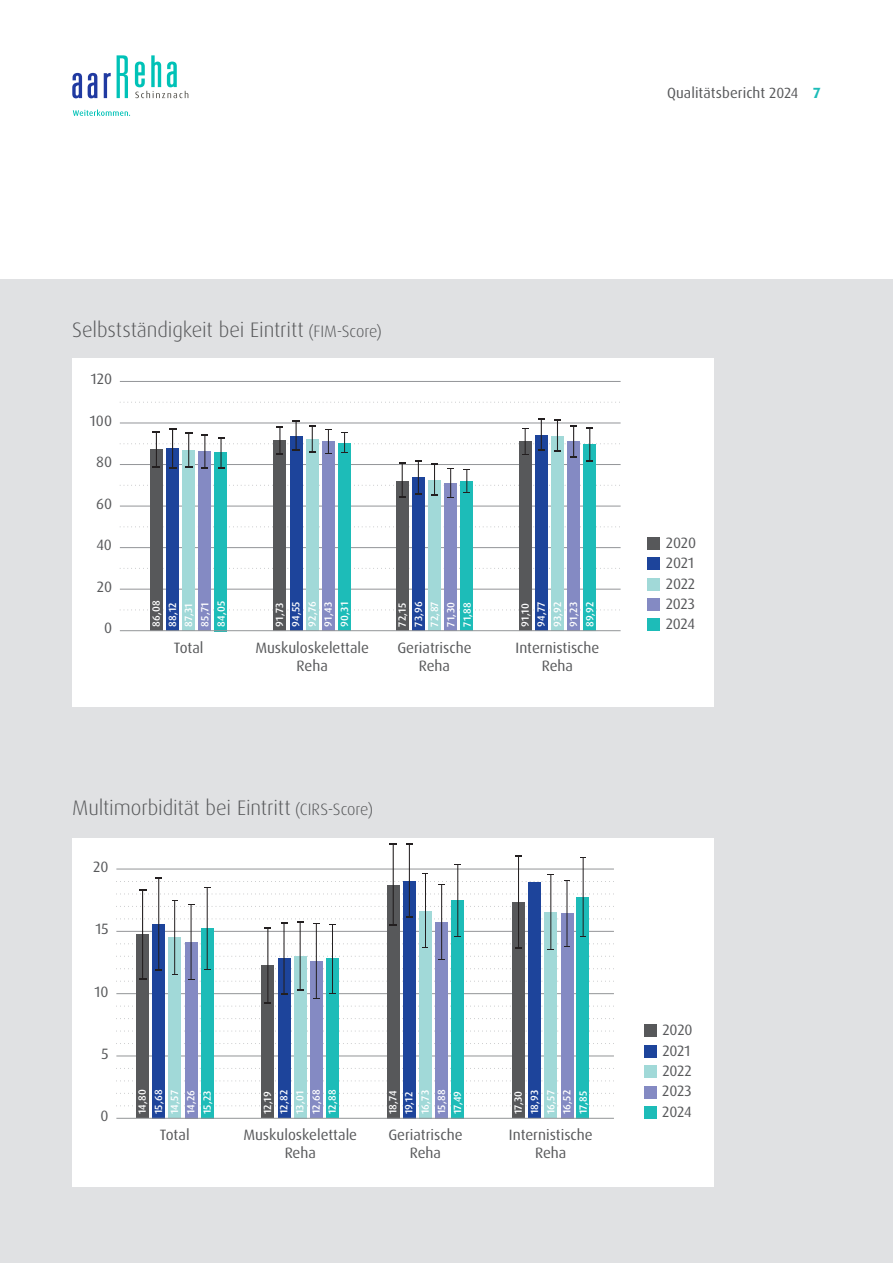
<style>
.page{position:relative;width:893px;height:1263px;background:#fff}
.page>*{position:absolute;margin:0;border:0;box-sizing:border-box;transform-origin:0 0}
.t1{font:300 21px "Dax Pro";letter-spacing:-.005em;color:#57585a}
.t2{font:15px/20.4px "Dax Pro";color:#57585a;text-align:center}
.t3{font:14.85px "Dax Pro";letter-spacing:.005em;color:#57585a}
.t4{font:500 10.5px/16.2px "Dax Pro";letter-spacing:.02em;color:#fff}
.s1{font-weight:700;color:#1dbcb8}
.s2{font-size:16.5px}
</style>
<div class="page">
<div style="left:0;top:279px;width:893px;height:984px;background:#e0e1e3"></div>
<svg style="left:73px;top:110px;width:57px;height:6px"></svg>
<svg style="left:72px;top:73px;width:10px;height:25px"></svg>
<svg style="left:88px;top:73px;width:9px;height:25px"></svg>
<svg style="left:104px;top:73px;width:7px;height:25px"></svg>
<svg style="left:117px;top:55px;width:11px;height:43px"></svg>
<svg style="left:135px;top:55px;width:53px;height:43px"></svg>
<div style="left:72px;top:838px;width:642px;height:348px;background:#fff"></div>
<hr style="left:116px;top:869px;width:498px;height:1px;background:#939598">
<hr style="left:116px;top:1056px;width:498px;height:1px;background:#939598">
<svg style="left:116px;top:1043px;width:498px;height:1px"></svg>
<svg style="left:116px;top:1031px;width:498px;height:1px"></svg>
<svg style="left:116px;top:1018px;width:498px;height:1px"></svg>
<svg style="left:116px;top:1105px;width:498px;height:1px"></svg>
<svg style="left:116px;top:1093px;width:498px;height:1px"></svg>
<svg style="left:116px;top:1081px;width:498px;height:1px"></svg>
<svg style="left:116px;top:1068px;width:498px;height:1px"></svg>
<hr style="left:116px;top:931px;width:498px;height:1px;background:#939598">
<div style="left:512px;top:902px;width:13px;height:216px;background:#57585a"></div>
<div style="left:528px;top:883px;width:13px;height:235px;background:#1d449b"></div>
<div style="left:387px;top:884px;width:13px;height:234px;background:#57585a"></div>
<div style="left:403px;top:881px;width:13px;height:237px;background:#1d449b"></div>
<div style="left:261px;top:965px;width:13px;height:153px;background:#57585a"></div>
<div style="left:278px;top:959px;width:12px;height:159px;background:#1d449b"></div>
<div style="left:136px;top:934px;width:13px;height:184px;background:#57585a"></div>
<div style="left:152px;top:924px;width:13px;height:194px;background:#1d449b"></div>
<hr style="left:283px;top:923px;width:2px;height:71px;background:#231f20">
<div style="left:294px;top:956px;width:13px;height:162px;background:#a1d9d8"></div>
<hr style="left:300px;top:922px;width:1px;height:68px;background:#231f20">
<div style="left:310px;top:961px;width:13px;height:157px;background:#848ac3"></div>
<hr style="left:142px;top:890px;width:1px;height:89px;background:#231f20">
<hr style="left:267px;top:928px;width:1px;height:75px;background:#231f20">
<hr style="left:393px;top:844px;width:1px;height:81px;background:#231f20">
<hr style="left:409px;top:844px;width:1px;height:73px;background:#231f20">
<div style="left:419px;top:910px;width:13px;height:208px;background:#a1d9d8"></div>
<hr style="left:158px;top:878px;width:1px;height:92px;background:#231f20">
<div style="left:168px;top:937px;width:13px;height:181px;background:#a1d9d8"></div>
<hr style="left:174px;top:901px;width:1px;height:74px;background:#231f20">
<div style="left:185px;top:942px;width:12px;height:176px;background:#848ac3"></div>
<hr style="left:191px;top:904px;width:1px;height:75px;background:#231f20">
<hr style="left:425px;top:873px;width:1px;height:75px;background:#231f20">
<div style="left:435px;top:922px;width:13px;height:196px;background:#848ac3"></div>
<hr style="left:441px;top:884px;width:1px;height:75px;background:#231f20">
<svg style="left:116px;top:956px;width:498px;height:3px"></svg>
<hr style="left:518px;top:856px;width:1px;height:92px;background:#231f20">
<div style="left:544px;top:912px;width:13px;height:206px;background:#a1d9d8"></div>
<hr style="left:550px;top:875px;width:1px;height:75px;background:#231f20">
<div style="left:561px;top:913px;width:12px;height:205px;background:#848ac3"></div>
<div style="left:326px;top:958px;width:13px;height:160px;background:#1dbcb8"></div>
<div style="left:201px;top:928px;width:12px;height:190px;background:#1dbcb8"></div>
<div style="left:451px;top:900px;width:13px;height:218px;background:#1dbcb8"></div>
<div style="left:577px;top:897px;width:12px;height:221px;background:#1dbcb8"></div>
<hr style="left:567px;top:880px;width:1px;height:67px;background:#231f20">
<svg style="left:116px;top:943px;width:498px;height:7px"></svg>
<hr style="left:583px;top:858px;width:1px;height:78px;background:#231f20">
<hr style="left:316px;top:924px;width:1px;height:75px;background:#231f20">
<hr style="left:332px;top:925px;width:1px;height:68px;background:#231f20">
<svg style="left:116px;top:916px;width:498px;height:13px"></svg>
<svg style="left:116px;top:989px;width:498px;height:18px"></svg>
<hr style="left:116px;top:1118px;width:498px;height:1px;background:#939598">
<hr style="left:207px;top:887px;width:1px;height:82px;background:#231f20">
<svg style="left:116px;top:873px;width:498px;height:34px"></svg>
<svg style="left:116px;top:968px;width:498px;height:14px"></svg>
<hr style="left:457px;top:864px;width:1px;height:72px;background:#231f20">
<div style="left:644px;top:1045px;width:13px;height:12px;background:#1d449b"></div>
<div style="left:644px;top:1065px;width:13px;height:13px;background:#a1d9d8"></div>
<div style="left:644px;top:1086px;width:13px;height:12px;background:#848ac3"></div>
<div style="left:644px;top:1024px;width:13px;height:13px;background:#57585a"></div>
<div style="left:644px;top:1106px;width:13px;height:12px;background:#1dbcb8"></div>
<div style="left:72px;top:358px;width:642px;height:348px;background:#fff"></div>
<hr style="left:120px;top:547px;width:501px;height:1px;background:#939598">
<hr style="left:120px;top:381px;width:501px;height:1px;background:#939598">
<svg style="left:120px;top:402px;width:500px;height:1px"></svg>
<svg style="left:120px;top:527px;width:500px;height:1px"></svg>
<svg style="left:120px;top:568px;width:500px;height:1px"></svg>
<hr style="left:120px;top:589px;width:501px;height:1px;background:#939598">
<svg style="left:120px;top:610px;width:500px;height:1px"></svg>
<hr style="left:120px;top:506px;width:501px;height:1px;background:#939598">
<div style="left:519px;top:441px;width:12px;height:189px;background:#57585a"></div>
<div style="left:535px;top:435px;width:13px;height:195px;background:#1d449b"></div>
<div style="left:396px;top:481px;width:13px;height:149px;background:#57585a"></div>
<div style="left:412px;top:477px;width:13px;height:153px;background:#1d449b"></div>
<div style="left:150px;top:449px;width:13px;height:181px;background:#57585a"></div>
<div style="left:166px;top:448px;width:13px;height:182px;background:#1d449b"></div>
<div style="left:182px;top:450px;width:13px;height:180px;background:#a1d9d8"></div>
<div style="left:274px;top:440px;width:12px;height:190px;background:#57585a"></div>
<div style="left:290px;top:436px;width:12px;height:194px;background:#1d449b"></div>
<div style="left:306px;top:439px;width:13px;height:191px;background:#a1d9d8"></div>
<div style="left:198px;top:451px;width:13px;height:179px;background:#848ac3"></div>
<div style="left:322px;top:441px;width:13px;height:189px;background:#848ac3"></div>
<div style="left:428px;top:479px;width:13px;height:151px;background:#a1d9d8"></div>
<div style="left:444px;top:483px;width:13px;height:147px;background:#848ac3"></div>
<div style="left:551px;top:436px;width:13px;height:195px;background:#a1d9d8"></div>
<div style="left:567px;top:441px;width:13px;height:190px;background:#848ac3"></div>
<div style="left:214px;top:453px;width:13px;height:179px;background:#1dbcb8"></div>
<div style="left:338px;top:443px;width:13px;height:187px;background:#1dbcb8"></div>
<div style="left:460px;top:481px;width:13px;height:149px;background:#1dbcb8"></div>
<div style="left:583px;top:444px;width:13px;height:187px;background:#1dbcb8"></div>
<hr style="left:120px;top:630px;width:501px;height:1px;background:#939598">
<svg style="left:120px;top:419px;width:501px;height:79px"></svg>
<div style="left:647px;top:557px;width:13px;height:13px;background:#1d449b"></div>
<div style="left:647px;top:578px;width:13px;height:12px;background:#a1d9d8"></div>
<div style="left:647px;top:598px;width:13px;height:13px;background:#848ac3"></div>
<div style="left:647px;top:537px;width:13px;height:13px;background:#57585a"></div>
<div style="left:647px;top:618px;width:13px;height:13px;background:#1dbcb8"></div>
<h3 class="t3" style="left:667px;top:83px;width:155px">Qualitätsbericht 2024 <span class="s1">7</span></h3>
<h1 class="t1" style="left:72px;top:316px;width:311px">Selbstständigkeit bei Eintritt <span class="s2">(FIM-Score)</span></h1>
<h2 class="t2" style="left:91px;top:369px;width:23px">120</h2>
<h2 class="t2" style="left:90px;top:411px;width:24px">100</h2>
<h2 class="t2" style="left:96px;top:452px;width:17px">80</h2>
<h2 class="t2" style="left:96px;top:494px;width:18px">60</h2>
<h2 class="t2" style="left:96px;top:535px;width:17px">40</h2>
<h2 class="t2" style="left:97px;top:577px;width:17px">20</h2>
<h2 class="t2" style="left:104px;top:618px;width:10px">0</h2>
<p class="t4" style="left:148px;top:627px;width:28px;rotate:-90deg">86,08<br>88,12<br>87,31<br>85,71<br>84,05</p>
<p class="t4" style="left:272px;top:627px;width:27px;text-align:justify;rotate:-90deg">91,73<br>94,55<br>92,76<br>91,43<br>90,31</p>
<p class="t4" style="left:394px;top:627px;width:27px;rotate:-90deg">72,15<br>73,96<br>72,87<br>71,30<br>71,88</p>
<p class="t4" style="left:517px;top:627px;width:27px;rotate:-90deg">91,10<br>94,77<br>93,92<br>91,23<br>89,92</p>
<h2 class="t2" style="left:516px;top:639px;width:85px;line-height:18px">Internistische<br>Reha</h2>
<h2 class="t2" style="left:174px;top:637px;width:31px">Total</h2>
<h2 class="t2" style="left:255px;top:639px;width:115px;line-height:18px">Muskuloskelettale<br>Reha</h2>
<h2 class="t2" style="left:397px;top:639px;width:76px;line-height:18px">Geriatrische<br>Reha</h2>
<h1 class="t1" style="left:72px;top:794px;width:302px">Multimorbidität bei Eintritt <span class="s2">(CIRS-Score)</span></h1>
<h2 class="t2" style="left:93px;top:857px;width:17px">20</h2>
<h2 class="t2" style="left:95px;top:919px;width:15px">15</h2>
<h2 class="t2" style="left:95px;top:981px;width:15px">10</h2>
<h2 class="t2" style="left:101px;top:1043px;width:9px">5</h2>
<h2 class="t2" style="left:101px;top:1106px;width:10px">0</h2>
<p class="t4" style="left:134px;top:1114px;width:26px;text-align:justify;rotate:-90deg">14,80<br>15,68<br>14,57<br>14,26<br>15,23</p>
<p class="t4" style="left:259px;top:1114px;width:26px;rotate:-90deg">12,19<br>12,82<br>13,01<br>12,68<br>12,88</p>
<p class="t4" style="left:385px;top:1114px;width:26px;rotate:-90deg">18,74<br>19,12<br>16,73<br>15,88<br>17,49</p>
<p class="t4" style="left:510px;top:1114px;width:26px;text-align:justify;rotate:-90deg">17,30<br>18,93<br>16,57<br>16,52<br>17,85</p>
<h2 class="t2" style="left:509px;top:1126px;width:85px;line-height:18px">Internistische<br>Reha</h2>
<h2 class="t2" style="left:160px;top:1125px;width:31px">Total</h2>
<h2 class="t2" style="left:243px;top:1126px;width:115px;line-height:18px">Muskuloskelettale<br>Reha</h2>
<h2 class="t2" style="left:388px;top:1126px;width:76px;line-height:18px">Geriatrische<br>Reha</h2>
<h2 class="t2" style="left:666px;top:533px;width:32px;text-align:left">2020<br>2021<br>2022<br>2023<br>2024</h2>
<h2 class="t2" style="left:662px;top:1020px;width:32px;text-align:left">2020<br>2021<br>2022<br>2023<br>2024</h2>
</div>
